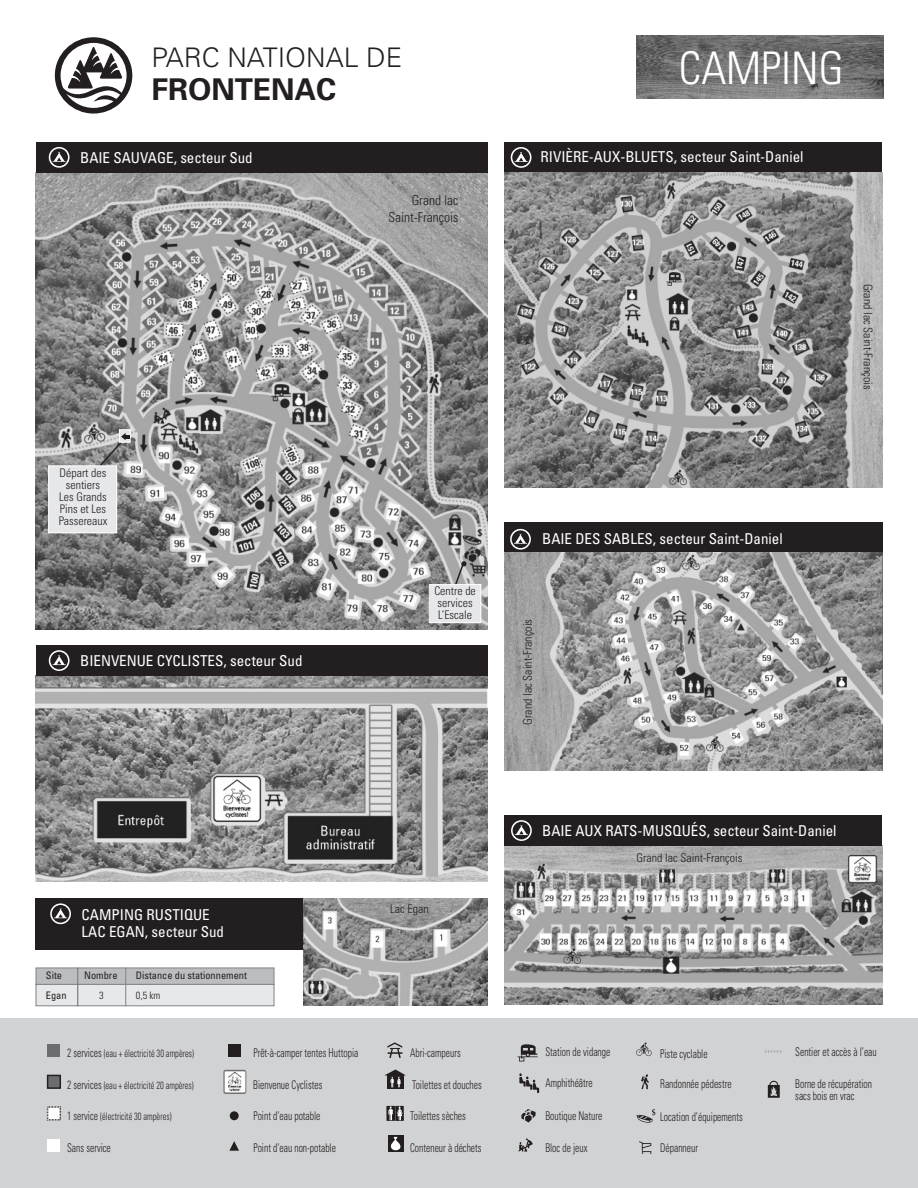
<style>
.page{position:relative;width:918px;height:1188px;background:#fff}
.page>*{position:absolute;margin:0;border:0;box-sizing:border-box;transform-origin:0 0}
.t1{font:300 condensed 45px "Univers";color:#fff}
.t2{font:700 30px "Univers";color:#231f20}
.t3{font:300 27px "Univers";color:#231f20}
.t4{font:condensed 15px/17.2px "Univers";color:#fff}
.t5{font:300 condensed 13.65px/16.4px "Univers";color:#231f20;text-align:right}
.t6{font:300 condensed 12px/12px "Univers";color:#231f20;scale:.8 1}
.t7{font:300 condensed 12px "Univers";color:#231f20}
.t8{font:300 condensed 11.85px/12px "Univers";color:#231f20}
.t9{font:300 condensed 10.5px "Univers";color:#231f20;scale:.8 1}
.t10{font:condensed 10.35px "Univers";color:#231f20}
.t11{font:300 condensed 10.35px "Univers";color:#231f20}
.s1{font-size:12px}
</style>
<div class="page">
<img style="left:504px;top:846px;width:378px;height:159px">
<div style="left:0;top:1018px;width:918px;height:170px;background:#d1d2d4"></div>
<img style="left:36px;top:173px;width:451px;height:456px">
<div style="left:36px;top:142px;width:451px;height:31px;background:#231f20"></div>
<svg style="left:49px;top:147px;width:21px;height:21px"></svg>
<svg style="left:454px;top:560px;width:12px;height:24px"></svg>
<div style="left:430px;top:585px;width:50px;height:37px;background:#e6e7e9"></div>
<div style="left:429px;top:584px;width:52px;height:39px;border:1px solid #fff"></div>
<div style="left:49px;top:466px;width:67px;height:66px;background:#e6e7e9"></div>
<div style="left:48px;top:465px;width:69px;height:68px;border:1px solid #fff"></div>
<div style="left:120px;top:430px;width:10px;height:12px;background:#e6e7e9"></div>
<div style="left:119px;top:429px;width:12px;height:14px;border:1px solid #fff"></div>
<svg style="left:97px;top:433px;width:32px;height:37px"></svg>
<div style="left:505px;top:142px;width:377px;height:31px;background:#231f20"></div>
<div style="left:504px;top:522px;width:378px;height:31px;background:#231f20"></div>
<div style="left:505px;top:815px;width:377px;height:31px;background:#231f20"></div>
<img style="left:504px;top:172px;width:378px;height:315px">
<img style="left:504px;top:553px;width:378px;height:218px">
<svg style="left:511px;top:147px;width:20px;height:21px"></svg>
<svg style="left:510px;top:529px;width:21px;height:21px"></svg>
<svg style="left:511px;top:820px;width:21px;height:21px"></svg>
<img style="left:36px;top:676px;width:451px;height:205px">
<div style="left:36px;top:645px;width:451px;height:31px;background:#231f20"></div>
<svg style="left:49px;top:650px;width:21px;height:21px"></svg>
<div style="left:36px;top:898px;width:442px;height:52px;background:#231f20"></div>
<svg style="left:50px;top:903px;width:21px;height:21px"></svg>
<div style="left:48px;top:1107px;width:12px;height:13px;background:#fff"></div>
<div style="left:48px;top:1044px;width:12px;height:13px;background:#6c6d70"></div>
<div style="left:48px;top:1075px;width:12px;height:13px;background:#6c6d70"></div>
<div style="left:47px;top:1075px;width:14px;height:14px;border:1px solid #231f20"></div>
<div style="left:48px;top:1139px;width:12px;height:12px;background:#fff"></div>
<div style="left:230px;top:1111px;width:9px;height:9px;background:#231f20;border-radius:50%"></div>
<div style="left:228px;top:1044px;width:13px;height:13px;background:#231f20"></div>
<svg style="left:229px;top:1141px;width:10px;height:10px"></svg>
<svg style="left:384px;top:1070px;width:22px;height:18px"></svg>
<svg style="left:388px;top:1135px;width:15px;height:16px"></svg>
<svg style="left:389px;top:1137px;width:13px;height:15px"></svg>
<svg style="left:395px;top:1106px;width:9px;height:15px"></svg>
<div style="left:386px;top:1106px;width:9px;height:15px;background:#231f20"></div>
<svg style="left:388px;top:1106px;width:15px;height:15px"></svg>
<svg style="left:387px;top:1042px;width:16px;height:16px"></svg>
<svg style="left:639px;top:1141px;width:12px;height:13px"></svg>
<svg style="left:637px;top:1109px;width:18px;height:14px"></svg>
<svg style="left:641px;top:1074px;width:8px;height:15px"></svg>
<svg style="left:636px;top:1042px;width:16px;height:14px"></svg>
<svg style="left:518px;top:1044px;width:20px;height:18px"></svg>
<svg style="left:519px;top:1073px;width:20px;height:20px"></svg>
<svg style="left:521px;top:1109px;width:15px;height:14px"></svg>
<svg style="left:518px;top:1138px;width:15px;height:14px"></svg>
<svg style="left:765px;top:1050px;width:17px;height:3px"></svg>
<svg style="left:768px;top:1081px;width:12px;height:17px"></svg>
<img style="left:223px;top:1070px;width:24px;height:24px">
<img style="left:637px;top:36px;width:247px;height:63px">
<svg style="left:55px;top:37px;width:77px;height:77px"></svg>
<img style="left:304px;top:899px;width:183px;height:107px">
<div style="left:36px;top:968px;width:42px;height:16px;background:#bcbdc0"></div>
<div style="left:36px;top:968px;width:42px;height:17px;border:1px solid #808285"></div>
<div style="left:78px;top:968px;width:48px;height:16px;background:#bcbdc0"></div>
<div style="left:77px;top:968px;width:49px;height:17px;border:1px solid #808285"></div>
<div style="left:126px;top:968px;width:148px;height:16px;background:#bcbdc0"></div>
<div style="left:125px;top:968px;width:149px;height:17px;border:1px solid #808285"></div>
<div style="left:36px;top:984px;width:42px;height:22px;background:#e7e8e9"></div>
<div style="left:36px;top:984px;width:42px;height:22px;border:1px solid #808285"></div>
<div style="left:78px;top:984px;width:48px;height:22px;background:#e7e8e9"></div>
<div style="left:77px;top:984px;width:49px;height:22px;border:1px solid #808285"></div>
<div style="left:126px;top:984px;width:148px;height:22px;background:#e7e8e9"></div>
<div style="left:125px;top:984px;width:149px;height:22px;border:1px solid #808285"></div>
<h3 class="t3" style="left:151px;top:48px;width:252px">PARC NATIONAL DE</h3>
<h2 class="t2" style="left:151px;top:79px;width:186px">FRONTENAC</h2>
<p class="t4" style="left:80px;top:150px;width:174px">BAIE SAUVAGE, secteur Sud</p>
<p class="t5" style="left:388px;top:194px;width:72px">Grand lac<br>Saint-François</p>
<p class="t8" style="left:59px;top:468px;width:50px;text-align:center">Départ des sentiers<br>Les Grands<br>Pins et Les<br>Passereaux</p>
<p class="t4" style="left:80px;top:654px;width:224px">BIENVENUE CYCLISTES, secteur Sud</p>
<p class="t8" style="left:434px;top:586px;width:43px">Centre de services<br>L’Escale</p>
<p class="t4" style="left:82px;top:907px;width:144px">CAMPING RUSTIQUE<br>LAC EGAN, secteur Sud</p>
<p class="t7" style="left:390px;top:905px;width:40px">Lac Egan</p>
<p class="t10" style="left:46px;top:972px;width:18px">Site</p>
<p class="t10" style="left:84px;top:972px;width:35px">Nombre</p>
<p class="t10" style="left:136px;top:972px;width:113px">Distance du stationnement</p>
<p class="t10" style="left:46px;top:992px;width:22px">Egan</p>
<p class="t11" style="left:99px;top:992px;width:6px">3</p>
<p class="t11" style="left:136px;top:992px;width:26px">0,5 km</p>
<p class="t9" style="left:67px;top:1049px;width:160px"><span class="s1">2 services</span> (eau + électricité 30 ampères)</p>
<p class="t9" style="left:67px;top:1081px;width:160px"><span class="s1">2 services</span> (eau + électricité 20 ampères)</p>
<p class="t6" style="left:253px;top:1047px;width:133px">Prêt-à-camper tentes Huttopia</p>
<p class="t6" style="left:253px;top:1080px;width:88px">Bienvenue Cyclistes</p>
<p class="t6" style="left:410px;top:1047px;width:65px">Abri-campeurs</p>
<p class="t6" style="left:412px;top:1079px;width:89px">Toilettes et douches</p>
<p class="t9" style="left:67px;top:1112px;width:132px"><span class="s1">1 service</span> (électricité 30 ampères)</p>
<p class="t6" style="left:67px;top:1143px;width:56px">Sans service</p>
<p class="t6" style="left:253px;top:1111px;width:85px">Point d’eau potable</p>
<p class="t6" style="left:253px;top:1143px;width:105px">Point d’eau non-potable</p>
<p class="t6" style="left:410px;top:1111px;width:71px">Toilettes sèches</p>
<p class="t6" style="left:410px;top:1143px;width:91px">Conteneur à déchets</p>
<h1 class="t1" style="left:679px;top:51px;width:166px">CAMPING</h1>
<p class="t4" style="left:541px;top:149px;width:265px">RIVIÈRE-AUX-BLUETS, secteur Saint-Daniel</p>
<p class="t7" style="left:873px;top:284px;width:107px;rotate:90deg">Grand lac Saint-François</p>
<p class="t4" style="left:542px;top:531px;width:242px">BAIE DES SABLES, secteur Saint-Daniel</p>
<p class="t7" style="left:523px;top:725px;width:107px;rotate:-90deg">Grand lac Saint-François</p>
<p class="t4" style="left:542px;top:824px;width:296px">BAIE AUX RATS-MUSQUÉS, secteur Saint-Daniel</p>
<p class="t7" style="left:637px;top:854px;width:107px">Grand lac Saint-François</p>
<p class="t6" style="left:545px;top:1047px;width:83px">Station de vidange</p>
<p class="t6" style="left:545px;top:1078px;width:61px">Amphithéâtre</p>
<p class="t6" style="left:545px;top:1111px;width:73px">Boutique Nature</p>
<p class="t6" style="left:545px;top:1143px;width:54px">Bloc de jeux</p>
<p class="t6" style="left:660px;top:1049px;width:61px">Piste cyclable</p>
<p class="t6" style="left:660px;top:1079px;width:91px">Randonnée pédestre</p>
<p class="t6" style="left:660px;top:1112px;width:105px">Location d’équipements</p>
<p class="t6" style="left:660px;top:1143px;width:49px">Dépanneur</p>
<p class="t6" style="left:795px;top:1047px;width:103px">Sentier et accès à l’eau</p>
<p class="t6" style="left:795px;top:1079px;width:97px">Borne de récupération sacs bois en vrac</p>
</div>
